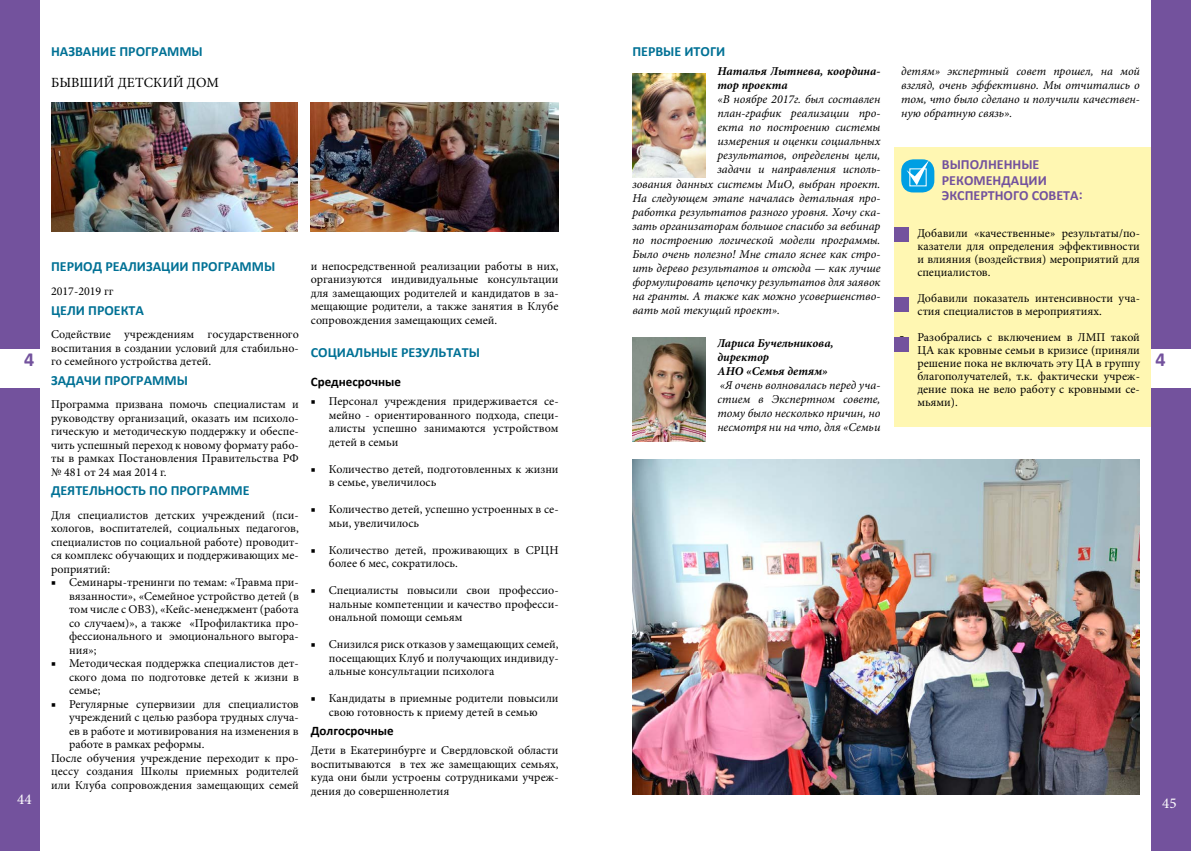
<style>
.page{position:relative;width:1191px;height:851px;background:#fff}
.page>*{position:absolute;margin:0;border:0;box-sizing:border-box;transform-origin:0 0}
.t1{font:700 20px "Calibri";color:#73529d}
.t2{font:15px "Minion Pro";color:#fff}
.t3{font:700 14px "Calibri";color:#007195}
.t4{font:700 14px/15.4px "Calibri";color:#73529d}
.t5{font:14px "Minion Pro";letter-spacing:.01em;color:#000}
.t6{font:700 13px "Calibri";color:#000}
.t7{font:12px/13.5px "Minion Pro";color:#000;text-align:justify}
.t8{font:italic 12px/14px "Minion Pro";color:#000;text-align:justify}
.t9{font:italic 700 12px/14px "Minion Pro";color:#000}
</style>
<div class="page">
<div style="left:0;top:0;width:40px;height:850px;background:#73529d"></div>
<div style="left:1151px;top:0;width:40px;height:850px;background:#73529d"></div>
<div style="left:0;top:349px;width:40px;height:39px;background:#fff"></div>
<div style="left:1151px;top:349px;width:40px;height:39px;background:#fff"></div>
<div style="left:894px;top:147px;width:256px;height:280px;background:#fff7b2"></div>
<div style="left:894px;top:227px;width:14px;height:15px;background:#73529d"></div>
<div style="left:894px;top:337px;width:14px;height:15px;background:#73529d"></div>
<div style="left:894px;top:297px;width:14px;height:15px;background:#73529d"></div>
<div style="left:901px;top:159px;width:33px;height:33px;background:#009fe3;border-radius:12px"></div>
<svg style="left:906px;top:160px;width:23px;height:25px"></svg>
<img style="left:632px;top:74px;width:73px;height:103px">
<img style="left:632px;top:338px;width:73px;height:103px">
<img style="left:632px;top:459px;width:508px;height:335px">
<img style="left:51px;top:102px;width:247px;height:129px">
<img style="left:311px;top:102px;width:247px;height:129px">
<p class="t3" style="left:51px;top:41px;width:153px">НАЗВАНИЕ ПРОГРАММЫ</p>
<p class="t5" style="left:51px;top:73px;width:169px">БЫВШИЙ ДЕТСКИЙ ДОМ</p>
<p class="t9" style="left:717px;top:64px;width:164px">Наталья Лытнева, координа&shy;тор проекта</p>
<p class="t8" style="left:717px;top:92px;width:164px">«В ноябре 2017г. был составлен</p>
<p class="t8" style="left:717px;top:106px;width:165px">план-график реализации про-</p>
<p class="t8" style="left:717px;top:121px;width:165px">екта по построению системы</p>
<p class="t8" style="left:717px;top:135px;width:164px">измерения и оценки социальных</p>
<p class="t8" style="left:717px;top:149px;width:164px">результатов, определены цели,</p>
<p class="t8" style="left:717px;top:163px;width:164px">задачи и направления исполь-</p>
<p class="t8" style="left:632px;top:177px;width:249px">зования данных системы МиО, выбран проект.</p>
<p class="t8" style="left:632px;top:191px;width:249px">На следующем этапе началась детальная про-</p>
<p class="t8" style="left:632px;top:205px;width:250px">работка результатов разного уровня. Хочу ска-</p>
<p class="t8" style="left:632px;top:219px;width:250px">зать организаторам большое спасибо за вебинар</p>
<p class="t8" style="left:632px;top:233px;width:250px">по построению логической модели программы.</p>
<p class="t8" style="left:632px;top:247px;width:249px">Было очень полезно! Мне стало яснее как стро-</p>
<p class="t8" style="left:632px;top:261px;width:250px">ить дерево результатов и отсюда — как лучше</p>
<p class="t8" style="left:632px;top:275px;width:249px">формулировать цепочку результатов для заявок</p>
<p class="t8" style="left:632px;top:289px;width:249px">на гранты. А также как можно усовершенство-</p>
<p class="t8" style="left:632px;top:303px;width:149px">вать мой текущий проект».</p>
<p class="t9" style="left:717px;top:335px;width:118px">Лариса Бучельникова, директор<br>АНО «Семья детям»</p>
<p class="t8" style="left:717px;top:377px;width:165px">«Я очень волновалась перед уча&shy;стием в Экспертном совете, тому было несколько причин, но несмотря ни на что, для «Семьи</p>
<p class="t3" style="left:632px;top:41px;width:94px">ПЕРВЫЕ ИТОГИ</p>
<p class="t8" style="left:901px;top:64px;width:240px">детям» экспертный совет прошел, на мой взгляд, очень эффективно. Мы отчитались о том, что было сделано и получили качествен&shy;ную обратную связь».</p>
<p class="t4" style="left:942px;top:157px;width:142px">ВЫПОЛНЕННЫЕ<br>РЕКОМЕНДАЦИИ<br>ЭКСПЕРТНОГО СОВЕТА:</p>
<p class="t7" style="left:917px;top:227px;width:224px;line-height:13px;text-indent:-18px">■ Добавили «качественные» результаты/по&shy;казатели для определения эффективности и влияния (воздействия) мероприятий для специалистов.</p>
<p class="t7" style="left:917px;top:292px;width:224px;line-height:13px;text-indent:-18px">■ Добавили показатель интенсивности уча&shy;стия специалистов в мероприятиях.</p>
<p class="t7" style="left:917px;top:331px;width:224px;line-height:13px;text-indent:-18px">■ Разобрались с включением в ЛМП такой ЦА как кровные семьи в кризисе (приняли решение пока не включать эту ЦА в группу благополучателей, т.к. фактически учреж&shy;дение пока не вело работу с кровными се&shy;мьями).</p>
<p class="t7" style="left:311px;top:259px;width:249px">и непосредственной реализации работы в них, организуются индивидуальные консультации для замещающих родителей и кандидатов в за&shy;мещающие родители, а также занятия в Клубе сопровождения замещающих семей.</p>
<p class="t3" style="left:311px;top:342px;width:170px">СОЦИАЛЬНЫЕ РЕЗУЛЬТАТЫ</p>
<p class="t6" style="left:311px;top:372px;width:92px">Среднесрочные</p>
<p class="t7" style="left:329px;top:394px;width:231px;text-indent:-18px">■ Персонал учреждения придерживается се&shy;мейно - ориентированного подхода, специ&shy;алисты успешно занимаются устройством детей в семьи</p>
<p class="t7" style="left:329px;top:462px;width:231px;text-indent:-18px">■ Количество детей, подготовленных к жизни в семье, увеличилось</p>
<p class="t7" style="left:329px;top:502px;width:231px;text-indent:-18px">■ Количество детей, успешно устроенных в се&shy;мьи, увеличилось</p>
<p class="t7" style="left:329px;top:543px;width:231px;text-indent:-18px">■ Количество детей, проживающих в СРЦН более 6 мес, сократилось.</p>
<p class="t7" style="left:329px;top:583px;width:231px;text-indent:-18px">■ Специалисты повысили свои профессио&shy;нальные компетенции и качество професси&shy;ональной помощи семьям</p>
<p class="t7" style="left:329px;top:637px;width:231px;text-indent:-18px">■ Снизился риск отказов у замещающих семей, посещающих Клуб и получающих индивиду&shy;альные консультации психолога</p>
<p class="t7" style="left:311px;top:691px;width:249px;text-align:center">■ Кандидаты в приемные родители повысили свою готовность к приему детей в семью</p>
<p class="t6" style="left:311px;top:721px;width:84px">Долгосрочные</p>
<p class="t7" style="left:311px;top:743px;width:249px">Дети в Екатеринбурге и Свердловской области воспитываются в тех же замещающих семьях, куда они были устроены сотрудниками учреж&shy;дения до совершеннолетия</p>
<p class="t3" style="left:51px;top:257px;width:226px">ПЕРИОД РЕАЛИЗАЦИИ ПРОГРАММЫ</p>
<p class="t7" style="left:51px;top:284px;width:64px">2017-2019 гг</p>
<p class="t3" style="left:51px;top:300px;width:95px">ЦЕЛИ ПРОЕКТА</p>
<p class="t7" style="left:51px;top:327px;width:249px">Содействие учреждениям государственного воспитания в создании условий для стабильно&shy;го семейного устройства детей.</p>
<p class="t3" style="left:51px;top:370px;width:138px">ЗАДАЧИ ПРОГРАММЫ</p>
<p class="t7" style="left:51px;top:397px;width:249px">Программа призвана помочь специалистам и руководству организаций, оказать им психоло&shy;гическую и методическую поддержку и обеспе&shy;чить успешный переход к новому формату рабо&shy;ты в рамках Постановления Правительства РФ № 481 от 24 мая 2014 г.</p>
<p class="t3" style="left:51px;top:480px;width:200px">ДЕЯТЕЛЬНОСТЬ ПО ПРОГРАММЕ</p>
<p class="t7" style="left:51px;top:508px;width:249px">Для специалистов детских учреждений (пси&shy;хологов, воспитателей, социальных педагогов, специалистов по социальной работе) проводит&shy;ся комплекс обучающих и поддерживающих ме&shy;роприятий:</p>
<p class="t7" style="left:69px;top:575px;width:231px;text-indent:-18px">■ Семинары-тренинги по темам: «Травма при&shy;вязанности», «Семейное устройство детей (в том числе с ОВЗ), «Кейс-менеджмент (работа со случаем)», а также «Профилактика про&shy;фессионального и эмоционального выгора&shy;ния»;</p>
<p class="t7" style="left:69px;top:656px;width:231px;text-indent:-18px">■ Методическая поддержка специалистов дет&shy;ского дома по подготовке детей к жизни в семье;</p>
<p class="t7" style="left:51px;top:697px;width:249px">■ Регулярные супервизии для специалистов</p>
<p class="t7" style="left:69px;top:710px;width:231px">учреждений с целью разбора трудных случа-</p>
<p class="t7" style="left:69px;top:724px;width:231px">ев в работе и мотивирования на изменения в</p>
<p class="t7" style="left:69px;top:737px;width:137px">работе в рамках реформы.</p>
<p class="t7" style="left:51px;top:751px;width:249px">После обучения учреждение переходит к про-</p>
<p class="t7" style="left:51px;top:764px;width:249px">цессу создания Школы приемных родителей</p>
<p class="t7" style="left:51px;top:778px;width:249px">или Клуба сопровождения замещающих семей</p>
<h1 class="t1" style="left:24px;top:345px;width:12px">4</h1>
<h1 class="t1" style="left:1155px;top:345px;width:12px">4</h1>
<p class="t2" style="left:17px;top:788px;width:16px">44</p>
<p class="t2" style="left:1162px;top:793px;width:16px">45</p>
</div>
